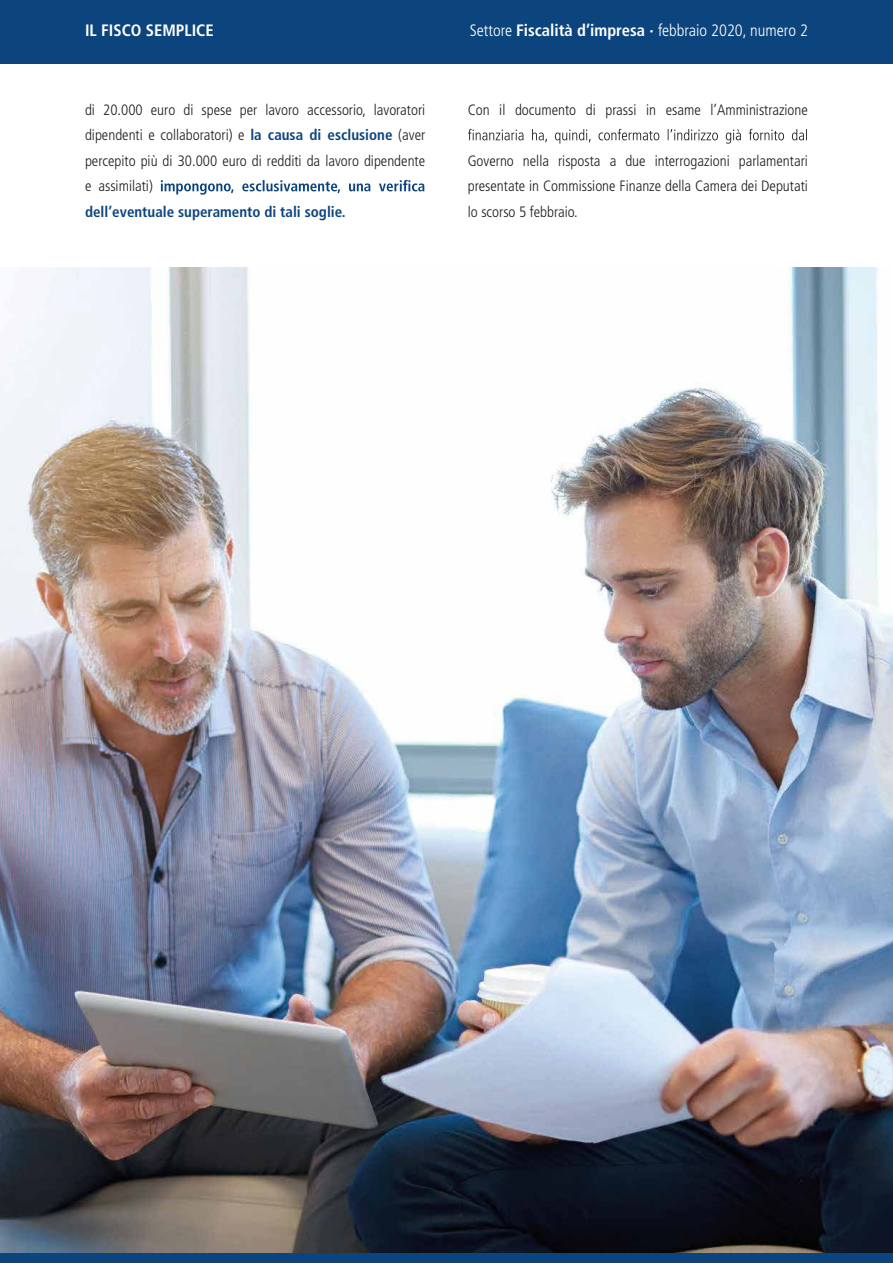
<style>
.page{position:relative;width:893px;height:1263px;background:#fff}
.page>*{position:absolute;margin:0;border:0;box-sizing:border-box;transform-origin:0 0}
.t1{font:300 condensed 16.5px "Frutiger LT Std";color:#fff}
.t2{font:700 condensed 16.5px "Frutiger LT Std";color:#fff}
.t3{font:300 condensed 15px/25.5px "Frutiger LT Std";color:#1d1d1b;text-align:justify}
.t4{font:700 condensed 15px "Frutiger LT Std";color:#0c457e}
.s1{font-weight:700}
.s2{font-weight:700;color:#0c457e}
</style>
<div class="page">
<div style="left:0;top:0;width:893px;height:64px;background:#0c457e"></div>
<div style="left:0;top:1252px;width:893px;height:11px;background:#0c457e"></div>
<svg style="left:161px;top:180px;width:263px;height:15px"></svg>
<svg style="left:468px;top:129px;width:339px;height:15px"></svg>
<img style="left:0;top:268px;width:893px;height:984px">
<p class="t2" style="left:85px;top:20px;width:130px">IL FISCO SEMPLICE</p>
<p class="t1" style="left:470px;top:21px;width:340px">Settore <span class="s1">Fiscalità d’impresa ·</span> febbraio 2020, numero 2</p>
<p class="t3" style="left:85px;top:97px;width:342px">di 20.000 euro di spese per lavoro accessorio, lavoratori dipendenti e collaboratori) e <span class="s2">la causa di esclusione</span> (aver percepito più di 30.000 euro di redditi da lavoro dipendente e assimilati)</p>
<p class="t4" style="left:85px;top:203px;width:262px">dell’eventuale superamento di tali soglie.</p>
<p class="t3" style="left:468px;top:97px;width:342px">Con il documento di prassi in esame l’Amministrazione</p>
<p class="t3" style="left:468px;top:148px;width:342px">Governo nella risposta a due interrogazioni parlamentari presentate in Commissione Finanze della Camera dei Deputati lo scorso 5 febbraio.</p>
</div>
